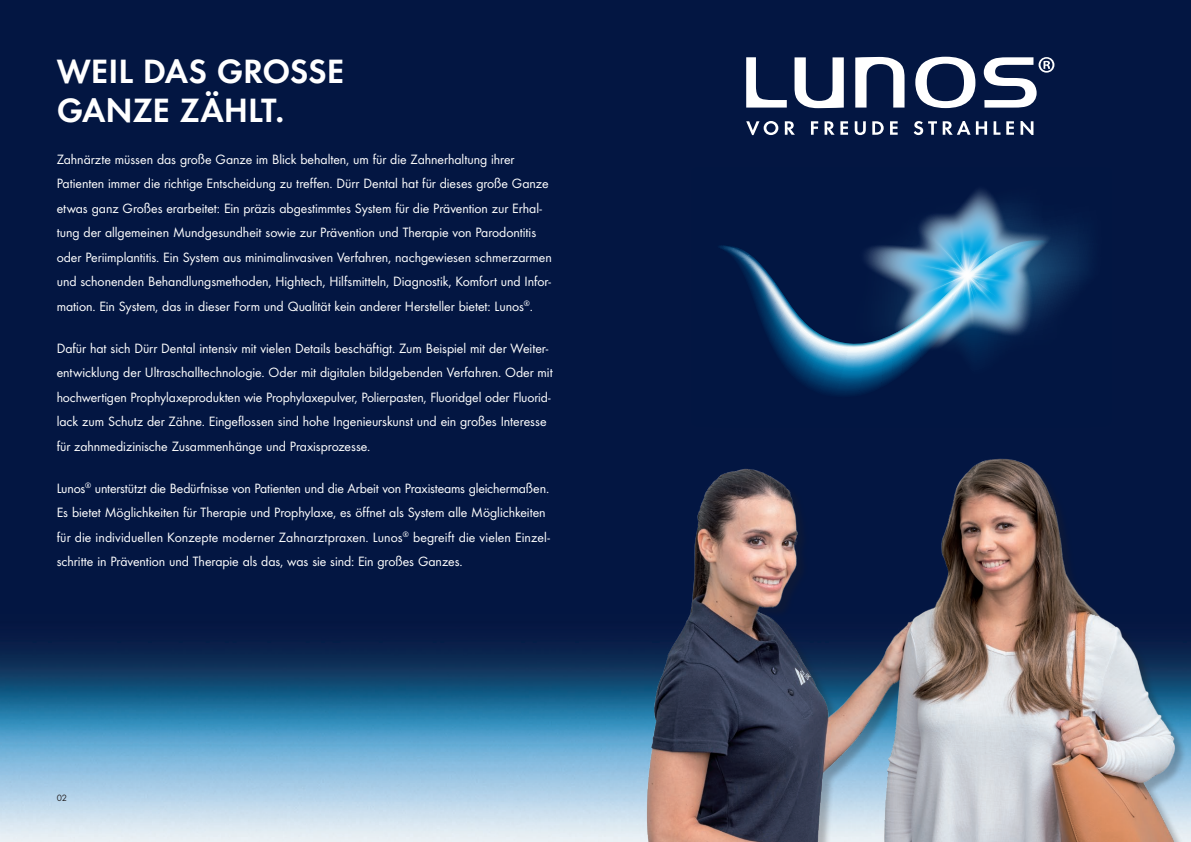
<style>
.page{position:relative;width:1191px;height:842px;background:#fff}
.page>*{position:absolute;margin:0;border:0;box-sizing:border-box;transform-origin:0 0}
.t1{font:35px/38.5px "Futura Dem";letter-spacing:-.005em;color:#fff}
.t2{font:14px/24.5px "Futura Boo";letter-spacing:-.005em;color:#fff}
.t3{font:9.5px "Futura Boo";color:#231f20}
</style>
<div class="page">
<img style="left:0;top:0;width:1191px;height:842px">
<img style="left:611px;top:425px;width:576px;height:417px">
<svg style="left:915px;top:57px;width:60px;height:51px"></svg>
<svg style="left:855px;top:57px;width:49px;height:51px"></svg>
<svg style="left:794px;top:57px;width:49px;height:51px"></svg>
<svg style="left:746px;top:57px;width:41px;height:51px"></svg>
<svg style="left:983px;top:57px;width:71px;height:51px"></svg>
<svg style="left:746px;top:121px;width:32px;height:14px"></svg>
<svg style="left:785px;top:121px;width:10px;height:14px"></svg>
<svg style="left:811px;top:121px;width:7px;height:14px"></svg>
<svg style="left:824px;top:121px;width:10px;height:14px"></svg>
<svg style="left:840px;top:121px;width:8px;height:14px"></svg>
<svg style="left:854px;top:121px;width:11px;height:14px"></svg>
<svg style="left:872px;top:121px;width:11px;height:14px"></svg>
<svg style="left:890px;top:121px;width:7px;height:14px"></svg>
<svg style="left:913px;top:121px;width:57px;height:14px"></svg>
<svg style="left:976px;top:121px;width:11px;height:14px"></svg>
<svg style="left:993px;top:121px;width:7px;height:14px"></svg>
<svg style="left:1006px;top:121px;width:8px;height:14px"></svg>
<svg style="left:1020px;top:121px;width:13px;height:14px"></svg>
<div style="left:691px;top:167px;width:421px;height:264px;background:#021642"></div>
<svg style="left:1055px;top:227px;width:33px;height:78px"></svg>
<svg style="left:719px;top:245px;width:199px;height:150px"></svg>
<img style="left:877px;top:354px;width:106px;height:6px">
<svg style="left:855px;top:189px;width:200px;height:165px"></svg>
<h1 class="t1" style="left:57px;top:49px;width:289px">WEIL DAS GROSSE<br>GANZE ZÄHLT.</h1>
<p class="t2" style="left:57px;top:146px;width:496px">Zahnärzte müssen das große Ganze im Blick behalten, um für die Zahnerhaltung ihrer Patienten immer die richtige Entscheidung zu treffen. Dürr Dental hat für dieses große Ganze etwas ganz Großes erarbeitet: Ein präzis abgestimmtes System für die Prävention zur Erhal‑ tung der allgemeinen Mundgesundheit sowie zur Prävention und Therapie von Parodontitis oder Periimplantitis. Ein System aus minimalinvasiven Verfahren, nachgewiesen schmerzarmen und schonenden Behandlungsmethoden, Hightech, Hilfsmitteln, Diagnostik, Komfort und Infor‑ mation. Ein System, das in dieser Form und Qualität kein anderer Hersteller bietet: Lunos<sup>®</sup>.</p>
<p class="t2" style="left:57px;top:335px;width:497px">Dafür hat sich Dürr Dental intensiv mit vielen Details beschäftigt. Zum Beispiel mit der Weiter‑ entwicklung der Ultraschalltechnologie. Oder mit digitalen bildgebenden Verfahren. Oder mit hochwertigen Prophylaxeprodukten wie Prophylaxepulver, Polierpasten, Fluoridgel oder Fluorid‑ lack zum Schutz der Zähne. Eingeflossen sind hohe Ingenieurskunst und ein großes Interesse für zahnmedizinische Zusammenhänge und Praxisprozesse.</p>
<p class="t2" style="left:57px;top:475px;width:495px">Lunos<sup>®</sup> unterstützt die Bedürfnisse von Patienten und die Arbeit von Praxisteams gleichermaßen.<br>Es bietet Möglichkeiten für Therapie und Prophylaxe, es öffnet als System alle Möglichkeiten für die individuellen Konzepte moderner Zahnarztpraxen. Lunos<sup>®</sup> begreift die vielen Einzel‑ schritte in Prävention und Therapie als das, was sie sind: Ein großes Ganzes.</p>
<p class="t3" style="left:57px;top:791px;width:12px">02</p>
</div>
